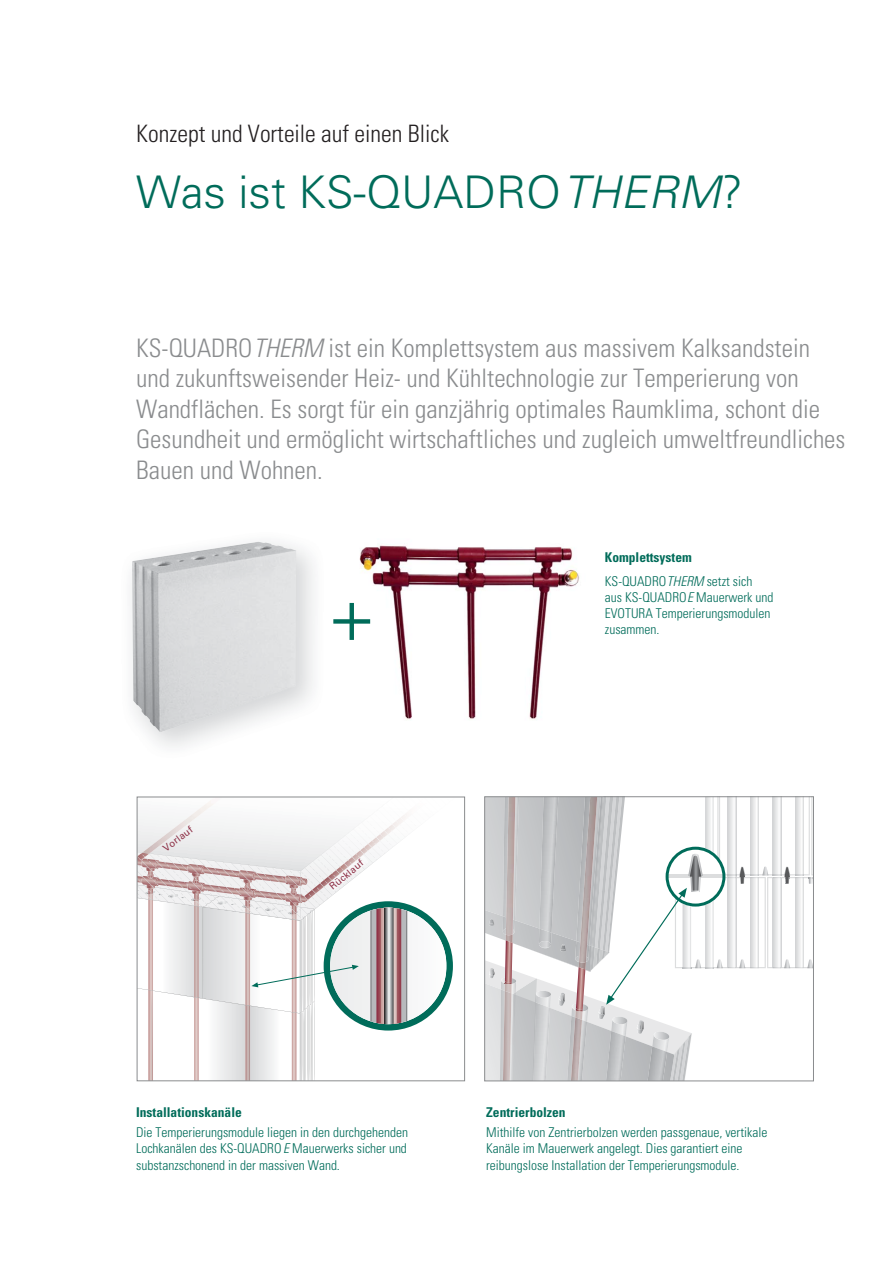
<style>
.page{position:relative;width:893px;height:1263px;background:#fff}
.page>*{position:absolute;margin:0;border:0;box-sizing:border-box;transform-origin:0 0}
.t1{font:300 73.65px "Univers LT";color:#006c5a}
.t2{font:300 45px "Univers LT";color:#006c5a}
.t3{font:300 condensed 25.5px/30.6px "Univers LT";color:#8a8c8e}
.t4{font:300 condensed 24px "Univers LT";color:#231f20}
.t5{font:300 condensed 13.5px/16.2px "Univers LT";color:#006c5a}
.t6{font:700 condensed 13.5px "Univers LT";color:#006c5a}
.t7{font:9.75px "Univers LT";color:#8d2f45}
.s1{font-style:italic}
.s2{font-weight:700}
</style>
<div class="page">
<svg style="left:486px;top:798px;width:326px;height:281px"></svg>
<div style="left:484px;top:796px;width:330px;height:285px;border:1px solid #8a8c8e"></div>
<img style="left:359px;top:545px;width:220px;height:175px">
<div style="left:327px;top:587px;width:49px;height:53px;background:#fff"></div>
<svg style="left:139px;top:801px;width:314px;height:278px"></svg>
<div style="left:137px;top:797px;width:328px;height:284px;border:1px solid #8a8c8e"></div>
<img style="left:132px;top:542px;width:164px;height:190px">
<h3 class="t4" style="left:136px;top:122px;width:315px">Konzept und Vorteile auf einen Blick</h3>
<h2 class="t2" style="left:136px;top:171px;width:608px">Was ist KS-QUADRO <span class="s1">THERM</span>?</h2>
<p class="t3" style="left:136px;top:334px;width:711px">KS-QUADRO <span class="s1">THERM</span> ist ein Komplettsystem aus massivem Kalksandstein und zukunftsweisender Heiz- und Kühltechnologie zur Temperierung von Wandflächen. Es sorgt für ein ganzjährig optimales Raumklima, schont die Gesundheit und ermöglicht wirtschaftliches und zugleich umweltfreundliches Bauen und Wohnen.</p>
<p class="t7" style="left:160px;top:844px;width:36px;rotate:-37deg">Vorlauf</p>
<h1 class="t1" style="left:327px;top:579px;width:50px">+</h1>
<p class="t7" style="left:327px;top:883px;width:42px;rotate:-39deg">Rücklauf</p>
<p class="t5" style="left:605px;top:546px;width:149px;line-height:23.7px"><span class="s2">Komplettsystem<br></span>KS-QUADRO<span class="s1">THERM</span> setzt sich</p>
<p class="t5" style="left:605px;top:590px;width:170px">aus KS-QUADRO <span class="s1">E</span> Mauerwerk und<br>EVOTURA Temperierungsmodulen zusammen.</p>
<p class="t6" style="left:136px;top:1105px;width:107px">Installationskanäle</p>
<p class="t5" style="left:136px;top:1125px;width:274px;text-align:justify">Die Temperierungsmodule liegen in den durchgehenden Lochkanälen des KS-QUADRO <span class="s1">E</span> Mauerwerks sicher und substanzschonend in der massiven Wand.</p>
<p class="t6" style="left:486px;top:1105px;width:81px">Zentrierbolzen</p>
<p class="t5" style="left:486px;top:1125px;width:283px">Mithilfe von Zentrierbolzen werden passgenaue, vertikale<br>Kanäle im Mauerwerk angelegt. Dies garantiert eine reibungslose Installation der Temperierungsmodule.</p>
</div>
